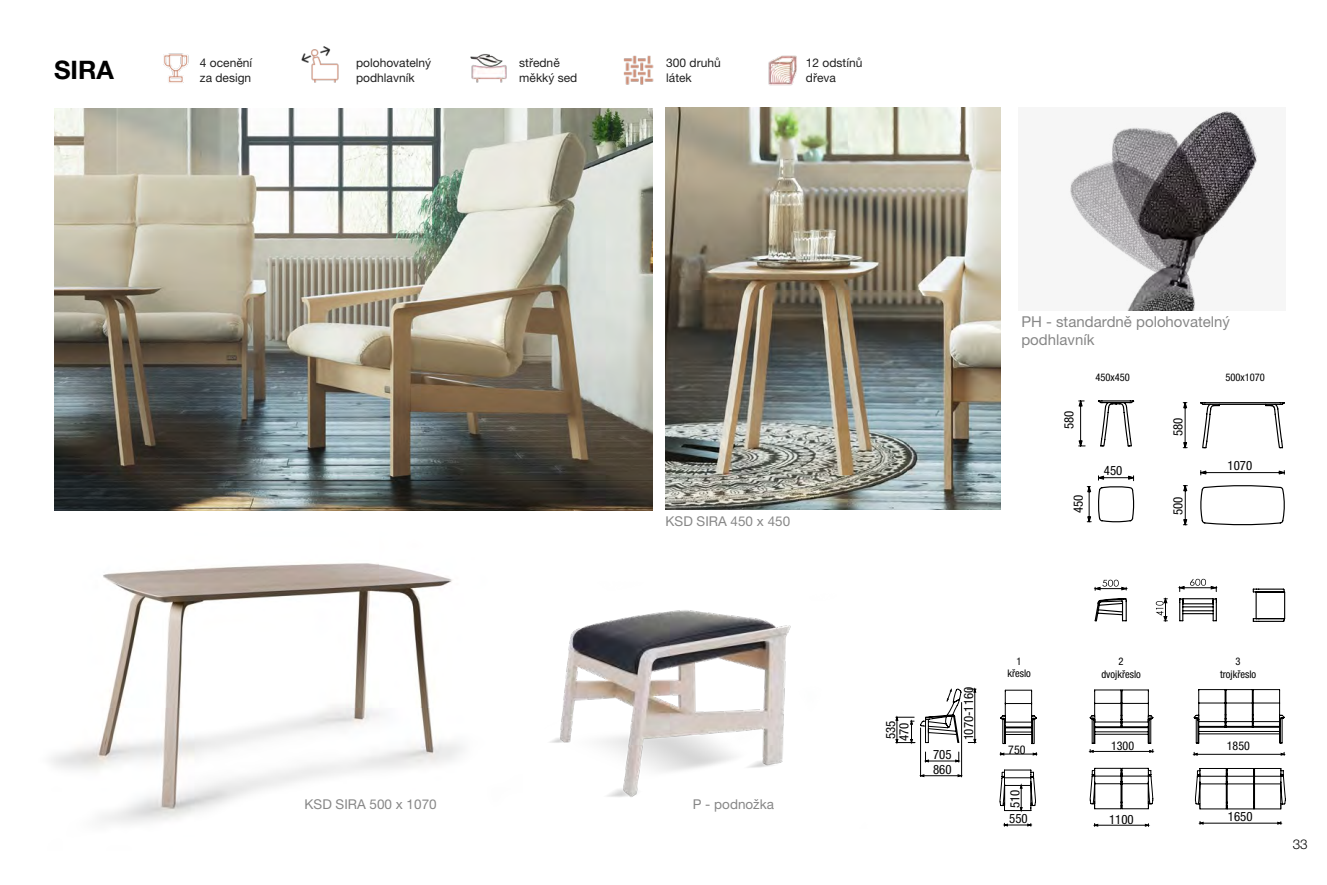
<style>
.page{position:relative;width:1327px;height:885px;background:#fff}
.page>*{position:absolute;margin:0;border:0;box-sizing:border-box;transform-origin:0 0}
.t1{font:700 25.5px "Helvetica Neue LT Pro";color:#000}
.t2{font:15px/18px "Helvetica Neue LT Pro";color:#878787}
.t3{font:13.5px "Helvetica Neue LT Pro";color:#878787}
.t4{font:300 13.5px "Helvetica Neue LT Pro";color:#000}
.t5{font:condensed 12.9px/13.4px "Helvetica Neue LT Pro";color:#000}
.t6{font:12px/14.4px "Helvetica Neue LT Pro";color:#202020}
.t7{font:condensed 12px "Helvetica Neue LT Pro";color:#000}
.t8{font:condensed 10.5px/12.6px "Helvetica Neue LT Pro";color:#000;text-align:center}
</style>
<div class="page">
<img style="left:54px;top:108px;width:598px;height:402px">
<img style="left:51px;top:563px;width:412px;height:261px">
<img style="left:1069px;top:111px;width:189px;height:199px">
<img style="left:665px;top:107px;width:335px;height:402px">
<svg style="left:920px;top:774px;width:41px;height:3px"></svg>
<svg style="left:895px;top:688px;width:81px;height:74px"></svg>
<hr style="left:920px;top:727px;width:1px;height:49px;background:#000">
<hr style="left:961px;top:702px;width:1px;height:74px;background:#000">
<hr style="left:921px;top:775px;width:40px;height:1px;background:#000">
<svg style="left:1193px;top:752px;width:91px;height:3px"></svg>
<svg style="left:1193px;top:689px;width:92px;height:54px"></svg>
<svg style="left:1194px;top:768px;width:92px;height:41px"></svg>
<svg style="left:1199px;top:821px;width:82px;height:3px"></svg>
<svg style="left:1089px;top:689px;width:65px;height:63px"></svg>
<svg style="left:1089px;top:767px;width:64px;height:42px"></svg>
<svg style="left:1094px;top:823px;width:55px;height:3px"></svg>
<svg style="left:1000px;top:752px;width:37px;height:3px"></svg>
<svg style="left:1000px;top:689px;width:37px;height:55px"></svg>
<svg style="left:1004px;top:823px;width:27px;height:3px"></svg>
<svg style="left:999px;top:769px;width:37px;height:42px"></svg>
<svg style="left:1078px;top:400px;width:207px;height:126px"></svg>
<img style="left:163px;top:53px;width:26px;height:30px">
<img style="left:301px;top:46px;width:38px;height:37px">
<img style="left:623px;top:55px;width:31px;height:30px">
<img style="left:470px;top:54px;width:37px;height:29px">
<img style="left:768px;top:55px;width:29px;height:31px">
<img style="left:550px;top:610px;width:241px;height:187px">
<svg style="left:1094px;top:578px;width:191px;height:44px"></svg>
<h1 class="t1" style="left:54px;top:55px;width:61px">SIRA</h1>
<p class="t6" style="left:666px;top:56px;width:56px">300 druhů látek</p>
<p class="t6" style="left:200px;top:56px;width:54px">4 ocenění za design</p>
<p class="t6" style="left:356px;top:56px;width:77px">polohovatelný podhlavník</p>
<p class="t6" style="left:806px;top:56px;width:58px">12 odstínů dřeva</p>
<p class="t6" style="left:519px;top:56px;width:60px">středně měkký sed</p>
<p class="t3" style="left:665px;top:513px;width:126px">KSD SIRA 450 x 450</p>
<p class="t3" style="left:305px;top:796px;width:134px">KSD SIRA 500 x 1070</p>
<p class="t3" style="left:693px;top:796px;width:83px">P - podnožka</p>
<p class="t2" style="left:1021px;top:312px;width:210px">PH - standardně polohovatelný podhlavník</p>
<p class="t5" style="left:1062px;top:429px;width:20px;rotate:-90deg">580</p>
<p class="t5" style="left:1071px;top:513px;width:20px;rotate:-90deg">450</p>
<p class="t8" style="left:1095px;top:371px;width:36px">450x450</p>
<p class="t8" style="left:1225px;top:371px;width:41px">500x1070</p>
<p class="t5" style="left:1104px;top:463px;width:20px">450</p>
<p class="t5" style="left:1171px;top:436px;width:20px;rotate:-90deg">580</p>
<p class="t5" style="left:1171px;top:515px;width:20px;rotate:-90deg">500</p>
<p class="t5" style="left:1227px;top:458px;width:26px">1070</p>
<p class="t5" style="left:884px;top:741px;width:22px;rotate:-90deg">535<br>470</p>
<p class="t5" style="left:933px;top:747px;width:20px">705</p>
<p class="t5" style="left:933px;top:762px;width:20px">860</p>
<p class="t5" style="left:962px;top:740px;width:55px;rotate:-90deg">1070-1160</p>
<p class="t8" style="left:1007px;top:654px;width:25px">1 křeslo</p>
<p class="t8" style="left:1101px;top:655px;width:41px">2 dvojkřeslo</p>
<p class="t8" style="left:1220px;top:655px;width:38px">3 trojkřeslo</p>
<p class="t7" style="left:1008px;top:742px;width:19px">750</p>
<p class="t7" style="left:1111px;top:738px;width:25px">1300</p>
<p class="t7" style="left:1226px;top:738px;width:25px">1850</p>
<p class="t5" style="left:1008px;top:808px;width:20px;rotate:-90deg">510</p>
<p class="t5" style="left:1009px;top:811px;width:20px">550</p>
<p class="t5" style="left:1109px;top:812px;width:26px">1100</p>
<p class="t5" style="left:1228px;top:810px;width:26px">1650</p>
<p class="t4" style="left:1292px;top:835px;width:17px">33</p>
</div>
